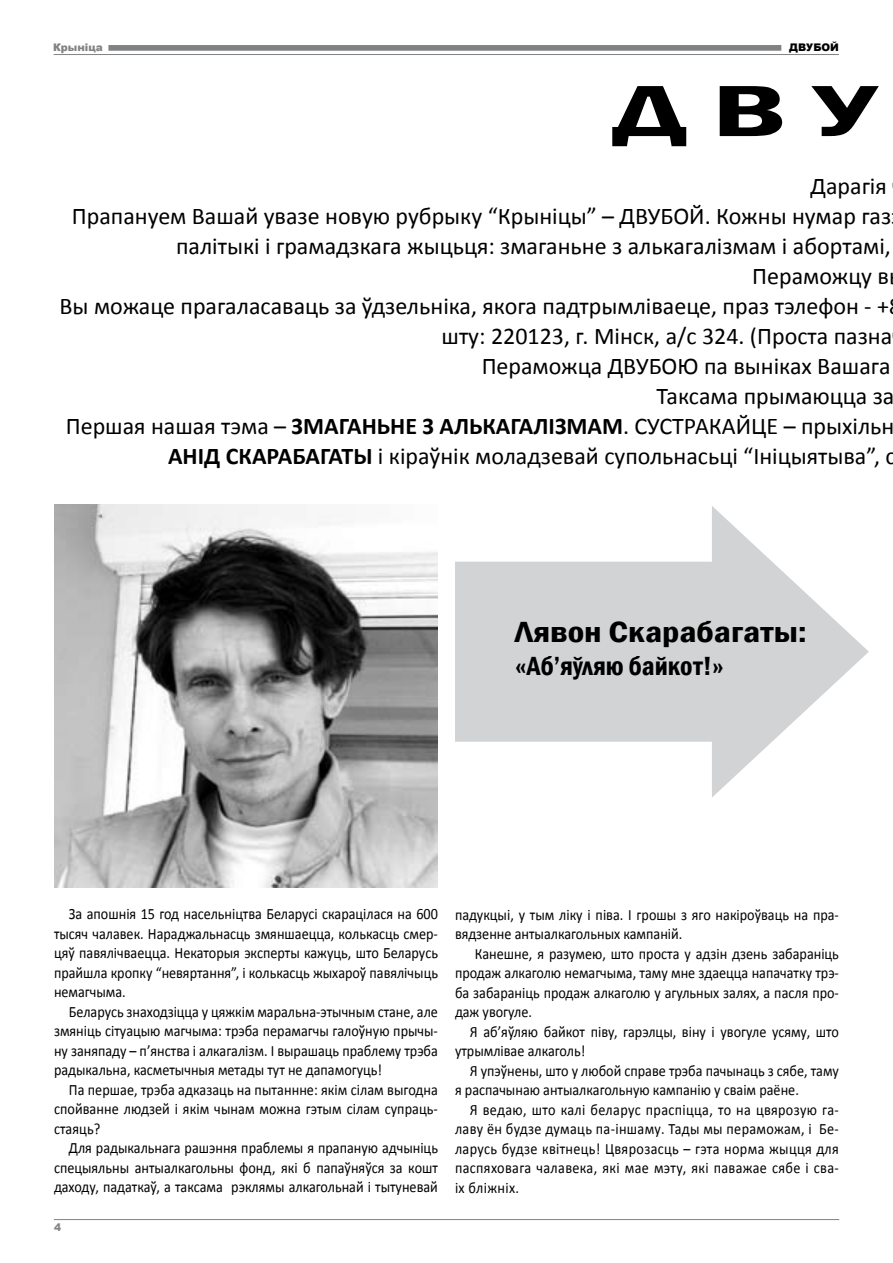
<style>
.page{position:relative;width:893px;height:1263px;background:#fff}
.page>*{position:absolute;margin:0;border:0;box-sizing:border-box;transform-origin:0 0}
.t1{font:600 condensed 75px "Franklin Gothic";color:#000;scale:1.8 1}
.t2{font:600 condensed 30px "Franklin Gothic";color:#000;scale:1.2 1}
.t3{font:600 condensed 27px "Franklin Gothic";color:#000}
.t4{font:24px "Calibri";color:#000}
.t5{font:15.75px/19.5px "Calibri";color:#000;text-align:justify;scale:.9 1}
.t6{font:900 10.5px "Arial";color:#808284}
.t7{font:900 10.5px "Arial";color:#000}
.s1{font-weight:700}
</style>
<div class="page">
<hr style="left:54px;top:54px;width:785px;height:1px;background:#808284">
<hr style="left:54px;top:1219px;width:785px;height:1px;background:#808284">
<div style="left:455px;top:562px;width:277px;height:180px;background:#d1d3d4"></div>
<svg style="left:712px;top:506px;width:157px;height:291px"></svg>
<div style="left:108px;top:45px;width:673px;height:6px;background:#808284"></div>
<img style="left:54px;top:504px;width:384px;height:384px">
<p class="t6" style="left:53px;top:39px;width:51px">Крыніца</p>
<p class="t7" style="left:789px;top:39px;width:51px">ДВУБОЙ</p>
<h1 class="t1" style="left:614px;top:61px;width:147px">ДВУ</h1>
<h3 class="t4" style="left:811px;top:171px;width:78px">Дарагія</h3>
<h3 class="t4" style="left:72px;top:201px;width:821px">Прапануем Вашай увазе новую рубрыку “Крыніцы” – ДВУБОЙ. Кожны нумар газ</h3>
<h3 class="t4" style="left:176px;top:231px;width:716px">палітыкі і грамадзкага жыцьця: змаганьне з алькагалізмам і абортамі,</h3>
<h3 class="t4" style="left:752px;top:261px;width:138px">Пераможцу в</h3>
<h3 class="t4" style="left:60px;top:291px;width:831px">Вы можаце прагаласаваць за ўдзельніка, якога падтрымліваеце, праз тэлефон - +</h3>
<h3 class="t4" style="left:441px;top:321px;width:452px">шту: 220123, г. Мінск, а/с 324. (Проста пазна</h3>
<h3 class="t4" style="left:482px;top:351px;width:410px">Пераможца ДВУБОЮ па выніках Вашага</h3>
<h3 class="t4" style="left:657px;top:381px;width:239px">Таксама прымаюцца за</h3>
<h3 class="t4" style="left:66px;top:411px;width:830px">Першая нашая тэма – <span class="s1">ЗМАГАНЬНЕ З АЛЬКАГАЛІЗМАМ</span>. СУСТРАКАЙЦЕ – прыхільн</h3>
<h3 class="t4" style="left:168px;top:441px;width:729px"><span class="s1">АНІД СКАРАБАГАТЫ</span> і кіраўнік моладзевай супольнасьці “Ініцыятыва”, с</h3>
<h2 class="t2" style="left:515px;top:612px;width:245px">Лявон Скарабагаты:</h2>
<h3 class="t3" style="left:515px;top:648px;width:211px">«Аб’яўляю байкот!»</h3>
<p class="t5" style="left:54px;top:903px;width:428px;text-indent:15px">За апошнія 15 год насельніцтва Беларусі скарацілася на 600 тысяч чалавек. Нараджальнасць змяншаецца, колькасць смер&shy;цяў павялічваецца. Некаторыя эксперты кажуць, што Беларусь прайшла кропку “невяртання”, і колькасць жыхароў павялічыць немагчыма.</p>
<p class="t5" style="left:54px;top:1001px;width:428px;text-indent:15px">Беларусь знаходзіцца у цяжкім маральна-этычным стане, але змяніць сітуацыю магчыма: трэба перамагчы галоўную прычы&shy;ну заняпаду – п’янства і алкагалізм. І вырашаць праблему трэба радыкальна, касметычныя метады тут не дапамогуць!</p>
<p class="t5" style="left:54px;top:1079px;width:428px;text-indent:15px">Па першае, трэба адказаць на пытаннне: якім сілам выгодна спойванне людзей і якім чынам можна гэтым сілам супраць&shy;стаяць?</p>
<p class="t5" style="left:54px;top:1137px;width:428px;text-indent:15px">Для радыкальнага рашэння праблемы я прапаную адчыніць спецыяльны антыалкагольны фонд, які б папаўняўся за кошт даходу, падаткаў, а таксама рэклямы алкагольнай і тытуневай</p>
<p class="t5" style="left:455px;top:904px;width:428px">падукцыі, у тым ліку і піва. І грошы з яго накіроўваць на пра&shy;вядзенне антыалкагольных кампаній.</p>
<p class="t5" style="left:455px;top:943px;width:428px;text-indent:20px">Канешне, я разумею, што проста у адзін дзень забараніць продаж алкаголю немагчыма, таму мне здаецца напачатку трэ&shy;ба забараніць продаж алкаголю у агульных залях, а пасля про&shy;даж увогуле.</p>
<p class="t5" style="left:455px;top:1021px;width:428px;text-indent:15px">Я аб’яўляю байкот піву, гарэлцы, віну і увогуле усяму, што утрымлівае алкаголь!</p>
<p class="t5" style="left:455px;top:1060px;width:428px;text-indent:15px">Я упэўнены, што у любой справе трэба пачынаць з сябе, таму я распачынаю антыалкагольную кампанію у сваім раёне.</p>
<p class="t5" style="left:455px;top:1099px;width:428px;text-indent:15px">Я ведаю, што калі беларус праспіцца, то на цвярозую га&shy;лаву ён будзе думаць па-іншаму. Тады мы пераможам, і Бе&shy;ларусь будзе квітнець! Цвярозасць – гэта норма жыцця для паспяховага чалавека, які мае мэту, які паважае сябе і сва&shy;іх бліжніх.</p>
</div>
